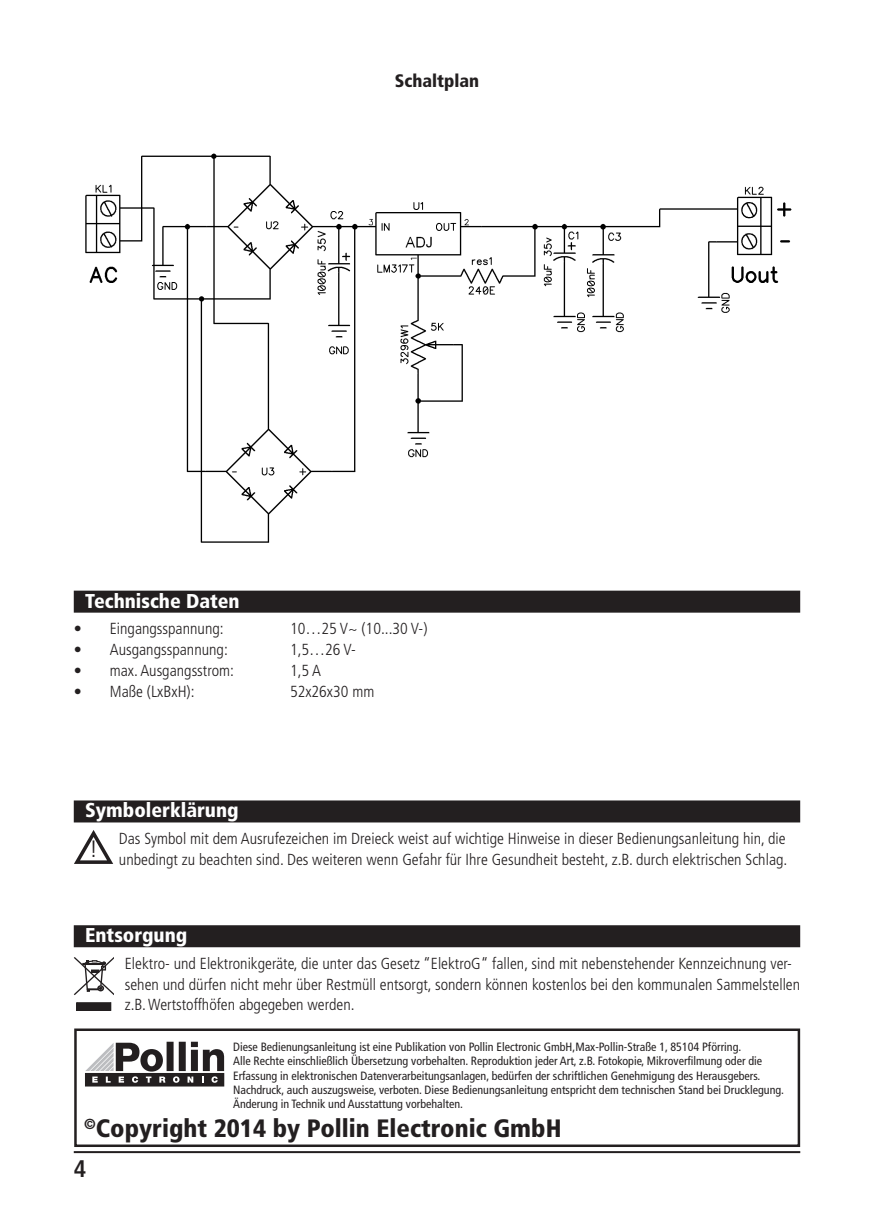
<style>
.page{position:relative;width:874px;height:1225px;background:#fff}
.page>*{position:absolute;margin:0;border:0;box-sizing:border-box;transform-origin:0 0}
.t1{font:900 condensed 25.2px "Frutiger LT Pro";color:#231f20}
.t2{font:700 condensed 24px "Frutiger LT Pro";color:#231f20}
.t3{font:300 condensed 23.6px "Frutiger LT Pro";color:#231f20}
.hsc_überschrift{font:900 condensed 20px "Frutiger LT Pro";color:#fff}
.Produkt-Überschrift{font:900 condensed 18px "Frutiger LT Pro";color:#231f20}
.Produkt-Text{font:300 condensed 16px/20.8px "Frutiger LT Pro";color:#231f20}
.hsc_produkt-text{font:300 condensed 16px/20.8px "Frutiger LT Pro";color:#231f20}
.t4{font:condensed 12px/14.4px "Frutiger LT Pro";color:#231f20}
</style>
<div class="page">
<hr style="left:74px;top:1151px;width:725px;height:2px;background:#231f20">
<div style="left:74px;top:1028px;width:725px;height:119px;border:2px solid #231f20"></div>
<div style="left:85px;top:1073px;width:139px;height:13px;background:#231f20"></div>
<div style="left:166px;top:1041px;width:7px;height:30px;background:#231f20"></div>
<div style="left:179px;top:1041px;width:7px;height:30px;background:#231f20"></div>
<svg style="left:85px;top:1042px;width:80px;height:40px"></svg>
<svg style="left:173px;top:1076px;width:6px;height:6px"></svg>
<svg style="left:187px;top:1041px;width:37px;height:41px"></svg>
<div style="left:74px;top:590px;width:725px;height:22px;background:#231f20"></div>
<div style="left:74px;top:800px;width:725px;height:22px;background:#231f20"></div>
<svg style="left:74px;top:830px;width:39px;height:34px"></svg>
<div style="left:74px;top:925px;width:725px;height:22px;background:#231f20"></div>
<div style="left:77px;top:1002px;width:34px;height:8px;background:#231f20"></div>
<div style="left:77px;top:1002px;width:34px;height:8px;border:1px solid #231f20"></div>
<svg style="left:74px;top:957px;width:39px;height:38px"></svg>
<img style="left:85px;top:153px;width:707px;height:390px">
<p class="Produkt-Überschrift" style="left:394px;top:70px;width:86px">Schaltplan</p>
<p class="hsc_überschrift" style="left:85px;top:588px;width:156px">Technische Daten</p>
<p class="Produkt-Text" style="left:74px;top:618px;width:151px">• Eingangsspannung:</p>
<p class="Produkt-Text" style="left:290px;top:618px;width:139px">10…25 V~ (10...30 V-)</p>
<p class="Produkt-Text" style="left:74px;top:639px;width:155px">• Ausgangsspannung:</p>
<p class="Produkt-Text" style="left:290px;top:639px;width:67px">1,5…26 V-</p>
<p class="Produkt-Text" style="left:74px;top:660px;width:162px">• max. Ausgangsstrom:</p>
<p class="Produkt-Text" style="left:290px;top:660px;width:33px">1,5 A</p>
<p class="Produkt-Text" style="left:74px;top:681px;width:122px">• Maße (LxBxH):</p>
<p class="Produkt-Text" style="left:290px;top:681px;width:86px">52x26x30 mm</p>
<p class="hsc_überschrift" style="left:85px;top:798px;width:155px">Symbolerklärung</p>
<p class="hsc_produkt-text" style="left:119px;top:828px;width:669px">Das Symbol mit dem Ausrufezeichen im Dreieck weist auf wichtige Hinweise in dieser Bedienungsanleitung hin, die unbedingt zu beachten sind. Des weiteren wenn Gefahr für Ihre Gesundheit besteht, z.B. durch elektrischen Schlag.</p>
<p class="t3" style="left:89px;top:835px;width:10px">!</p>
<p class="hsc_überschrift" style="left:85px;top:923px;width:104px">Entsorgung</p>
<p class="Produkt-Text" style="left:125px;top:953px;width:676px">Elektro- und Elektronikgeräte, die unter das Gesetz “ElektroG“ fallen, sind mit nebenstehender Kennzeichnung ver&shy;sehen und dürfen nicht mehr über Restmüll entsorgt, sondern können kostenlos bei den kommunalen Sammelstellen z.B. Wertstoffhöfen abgegeben werden.</p>
<p class="t4" style="left:233px;top:1039px;width:552px">Diese Bedienungsanleitung ist eine Publikation von Pollin Electronic GmbH,Max-Pollin-Straße 1, 85104 Pförring.<br>Alle Rechte einschließlich Übersetzung vorbehalten. Reproduktion jeder Art, z.B. Fotokopie, Mikroverfilmung oder die Erfassung in elektronischen Datenverarbeitungsanlagen, bedürfen der schriftlichen Genehmigung des Herausgebers.<br>Nachdruck, auch auszugsweise, verboten. Diese Bedienungsanleitung entspricht dem technischen Stand bei Drucklegung.<br>Änderung in Technik und Ausstattung vorbehalten.</p>
<p class="t1" style="left:84px;top:1113px;width:478px"><sup>©</sup>Copyright 2014 by Pollin Electronic GmbH</p>
<h2 class="t2" style="left:74px;top:1154px;width:14px">4</h2>
</div>
